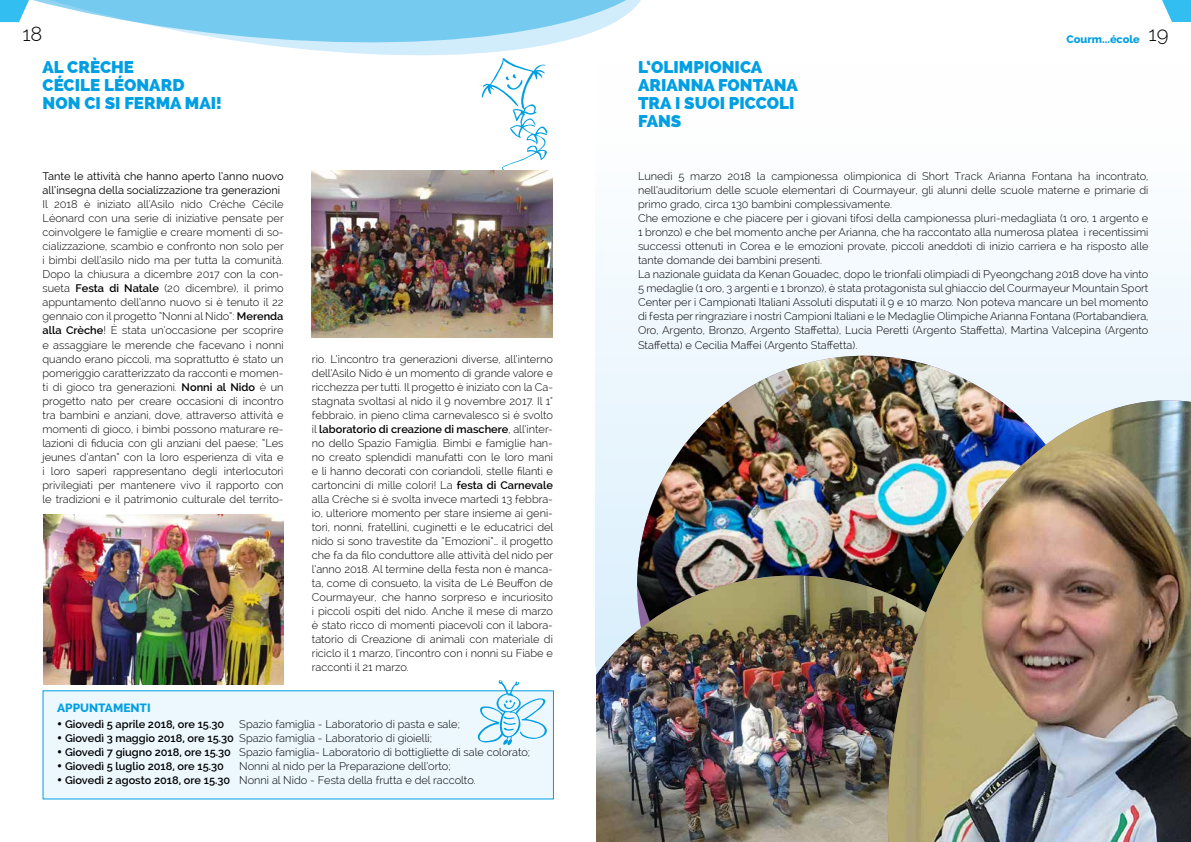
<style>
.page{position:relative;width:1191px;height:842px;background:#fff}
.page>*{position:absolute;margin:0;border:0;box-sizing:border-box;transform-origin:0 0}
.t1{font:57.4px "Wiesbaden Swing LT Std Ding";color:#009fe3}
.t2{font:300 20px "Raleway";color:#000}
.t3{font:800 17px/18px "Raleway";color:#009fe3}
.t4{font:800 12px "Raleway";color:#009fe3}
.t5{font:300 11px/14px "Raleway";color:#000;text-align:justify}
.t6{font:11px/14px "Raleway";color:#000}
.t7{font:600 11px "Raleway";color:#000}
.t8{font:800 11px "Raleway";color:#009fe3}
.s1{font-weight:600}
</style>
<div class="page">
<svg style="left:1162px;top:0;width:29px;height:22px"></svg>
<div style="left:595px;top:65px;width:596px;height:777px;background:#f8fcfe"></div>
<div style="left:608px;top:355px;width:517px;height:220px;background:#e8f5fd"></div>
<img style="left:637px;top:356px;width:458px;height:219px">
<img style="left:595px;top:575px;width:272px;height:267px">
<img style="left:867px;top:385px;width:324px;height:457px">
<img style="left:887px;top:400px;width:304px;height:442px">
<svg style="left:0;top:0;width:641px;height:56px"></svg>
<img style="left:312px;top:170px;width:241px;height:167px">
<img style="left:43px;top:514px;width:240px;height:171px">
<div style="left:43px;top:690px;width:511px;height:109px;background:#ecf7fe"></div>
<h2 class="t2" style="left:22px;top:22px;width:22px">18</h2>
<h2 class="t2" style="left:1148px;top:22px;width:21px">19</h2>
<p class="t5" style="left:638px;top:169px;width:512px;text-align:left;text-indent:-156px"><sup>•</sup> Lunedì 5 marzo 2018 la campionessa olimpionica di Short Track Arianna Fontana ha incontrato, nell’auditorium delle scuole elementari di Courmayeur, gli alunni delle scuole materne e primarie di primo grado, circa 130 bambini complessivamente.<br>Che emozione e che piacere per i giovani tifosi della campionessa pluri-medagliata (1 oro, 1 argento e 1 bronzo) e che bel momento anche per Arianna, che ha raccontato alla numerosa platea i recentissimi successi ottenuti in Corea e le emozioni provate, piccoli aneddoti di inizio carriera e ha risposto alle tante domande dei bambini presenti.<br>La nazionale guidata da Kenan Gouadec, dopo le trionfali olimpiadi di Pyeongchang 2018 dove ha vinto 5 medaglie (1 oro, 3 argenti e 1 bronzo), è stata protagonista sul ghiaccio del Courmayeur Mountain Sport Center per i Campionati Italiani Assoluti disputati il 9 e 10 marzo. Non poteva mancare un bel momento di festa per ringraziare i nostri Campioni Italiani e le Medaglie Olimpiche Arianna Fontana (Portabandiera, Oro, Argento, Bronzo, Argento Staffetta), Lucia Peretti (Argento Staffetta), Martina Valcepina (Argento Staffetta) e Cecilia Maffei (Argento Staffetta).</p>
<p class="t8" style="left:1066px;top:32px;width:75px">Courm...école</p>
<h3 class="t3" style="left:43px;top:58px;width:181px">AL CRÈCHE<br>CÉCILE LÉONARD<br>NON CI SI FERMA MAI!</h3>
<h3 class="t3" style="left:638px;top:58px;width:161px">L‘OLIMPIONICA<br>ARIANNA FONTANA<br>TRA I SUOI PICCOLI<br>FANS</h3>
<p class="t6" style="left:43px;top:170px;width:242px">Tante le attività che hanno aperto l’anno nuovo all’insegna della socializzazione tra generazioni</p>
<p class="t5" style="left:43px;top:198px;width:243px">Il 2018 è iniziato all’Asilo nido Crèche Cécile Léonard con una serie di iniziative pensate per coinvolgere le famiglie e creare momenti di so&shy;cializzazione, scambio e confronto non solo per i bimbi dell’asilo nido ma per tutta la comunità.<br>Dopo la chiusura a dicembre 2017 con la con&shy;sueta <span class="s1">Festa di Natale</span> (20 dicembre), il primo appuntamento dell’anno nuovo si è tenuto il 22 gennaio con il progetto “Nonni al Nido”: <span class="s1">Merenda alla Crèche</span>! È stata un’occasione per scoprire e assaggiare le merende che facevano i nonni quando erano piccoli, ma soprattutto è stato un pomeriggio caratterizzato da racconti e momen&shy;ti di gioco tra generazioni. <span class="s1">Nonni al Nido</span> è un progetto nato per creare occasioni di incontro tra bambini e anziani, dove, attraverso attività e momenti di gioco, i bimbi possono maturare re&shy;lazioni di fiducia con gli anziani del paese; “Les jeunes d’antan” con la loro esperienza di vita e i loro saperi rappresentano degli interlocutori privilegiati per mantenere vivo il rapporto con le tradizioni e il patrimonio culturale del territo-</p>
<p class="t5" style="left:312px;top:352px;width:243px">rio. L’incontro tra generazioni diverse, all’interno dell’Asilo Nido è un momento di grande valore e ricchezza per tutti. Il progetto è iniziato con la Ca&shy;stagnata svoltasi al nido il 9 novembre 2017. Il 1° febbraio, in pieno clima carnevalesco si è svolto il <span class="s1">laboratorio di creazione di maschere</span>, all’inter&shy;no dello Spazio Famiglia. Bimbi e famiglie han&shy;no creato splendidi manufatti con le loro mani e li hanno decorati con coriandoli, stelle filanti e cartoncini di mille colori! La <span class="s1">festa di Carnevale </span>alla Crèche si è svolta invece martedì 13 febbra&shy;io, ulteriore momento per stare insieme ai geni&shy;tori, nonni, fratellini, cuginetti e le educatrici del nido si sono travestite da “Emozioni”… il progetto che fa da filo conduttore alle attività del nido per l’anno 2018. Al termine della festa non è manca&shy;ta, come di consueto, la visita de Lé Beuffon de Courmayeur, che hanno sorpreso e incuriosito i piccoli ospiti del nido. Anche il mese di marzo è stato ricco di momenti piacevoli con il labora&shy;tatorio di Creazione di animali con materiale di riciclo il 1 marzo, l’incontro con i nonni su Fiabe e racconti il 21 marzo.</p>
<h1 class="t1" style="left:478px;top:690px;width:71px">•</h1>
<p class="t4" style="left:57px;top:701px;width:95px">APPUNTAMENTI</p>
<p class="t7" style="left:57px;top:718px;width:168px">• Giovedì 5 aprile 2018, ore 15.30</p>
<p class="t5" style="left:239px;top:717px;width:222px">Spazio famiglia - Laboratorio di pasta e sale;</p>
<p class="t5" style="left:57px;top:731px;width:376px">• <span class="s1">Giovedì 3 maggio 2018, ore 15.30</span> Spazio famiglia - Laboratorio di gioielli;</p>
<p class="t5" style="left:57px;top:745px;width:474px">• <span class="s1">Giovedì 7 giugno 2018, ore 15.30</span> Spazio famiglia- Laboratorio di bottigliette di sale colorato;</p>
<p class="t7" style="left:57px;top:760px;width:168px">• Giovedì 5 luglio 2018, ore 15.30</p>
<p class="t5" style="left:239px;top:759px;width:213px">Nonni al nido per la Preparazione dell’orto;</p>
<p class="t5" style="left:57px;top:773px;width:420px">• <span class="s1">Giovedì 2 agosto 2018, ore 15.30</span> Nonni al Nido - Festa della frutta e del raccolto.</p>
</div>
